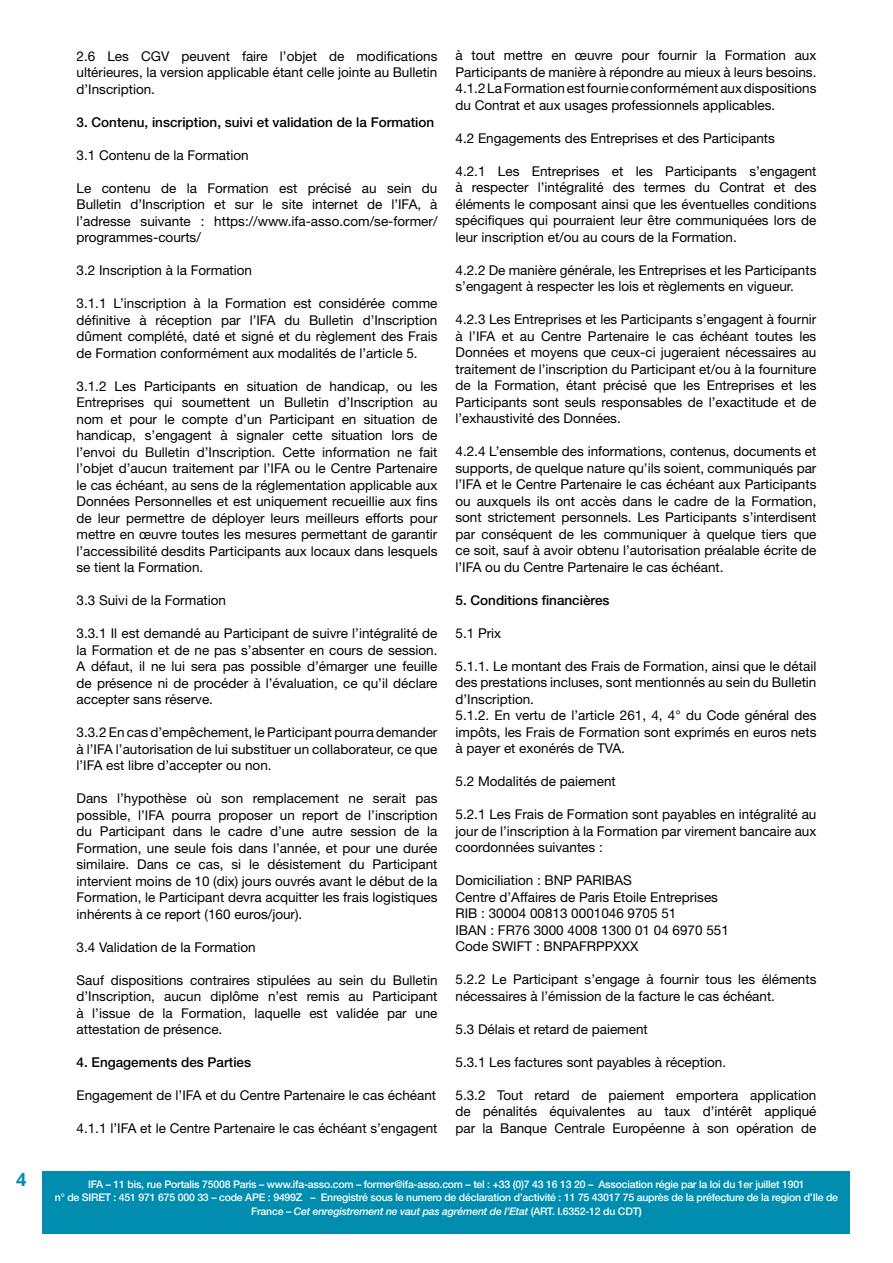
<style>
.page{position:relative;width:893px;height:1263px;background:#fff}
.page>*{position:absolute;margin:0;border:0;box-sizing:border-box;transform-origin:0 0}
.t1{font:700 18px "Open Sans";color:#008db0}
.t2{font:13.5px/16.5px "Helvetica Neue LT Std";color:#000;text-align:justify}
.t3{font:500 13.5px "Helvetica Neue LT Std";color:#000}
.t4{font:500 10.5px/13.5px "Helvetica Neue LT Std";letter-spacing:-.02em;color:#fff;text-align:center}
.s1{font-style:italic}
.s2{font-weight:700}
</style>
<div class="page">
<div style="left:43px;top:1172px;width:807px;height:62px;background:#008db0"></div>
<h1 class="t1" style="left:16px;top:1166px;width:12px">4</h1>
<p class="t2" style="left:77px;top:47px;width:362px">2.6 Les CGV peuvent faire l’objet de modifications ultérieures, la version applicable étant celle jointe au Bulletin d’Inscription.</p>
<p class="t3" style="left:77px;top:114px;width:359px">3. Contenu, inscription, suivi et validation de la Formation</p>
<p class="t2" style="left:77px;top:146px;width:174px">3.1 Contenu de la Formation</p>
<p class="t2" style="left:77px;top:179px;width:362px">Le contenu de la Formation est précisé au sein du Bulletin d’Inscription et sur le site internet de l’IFA, à l’adresse suivante : https://www.ifa-asso.com/se-former/ programmes-courts/</p>
<p class="t2" style="left:77px;top:262px;width:177px">3.2 Inscription à la Formation</p>
<p class="t2" style="left:77px;top:295px;width:362px">3.1.1 L’inscription à la Formation est considérée comme définitive à réception par l’IFA du Bulletin d’Inscription dûment complété, daté et signé et du règlement des Frais de Formation conformément aux modalités de l’article 5.</p>
<p class="t2" style="left:77px;top:377px;width:362px">3.1.2 Les Participants en situation de handicap, ou les Entreprises qui soumettent un Bulletin d’Inscription au nom et pour le compte d’un Participant en situation de handicap, s’engagent à signaler cette situation lors de l’envoi du Bulletin d’Inscription. Cette information ne fait l’objet d’aucun traitement par l’IFA ou le Centre Partenaire le cas échéant, au sens de la réglementation applicable aux Données Personnelles et est uniquement recueillie aux fins de leur permettre de déployer leurs meilleurs efforts pour mettre en œuvre toutes les mesures permettant de garantir l’accessibilité desdits Participants aux locaux dans lesquels se tient la Formation.</p>
<p class="t2" style="left:77px;top:592px;width:151px">3.3 Suivi de la Formation</p>
<p class="t2" style="left:77px;top:625px;width:362px">3.3.1 Il est demandé au Participant de suivre l’intégralité de la Formation et de ne pas s’absenter en cours de session.<br>A défaut, il ne lui sera pas possible d’émarger une feuille de présence ni de procéder à l’évaluation, ce qu’il déclare accepter sans réserve.</p>
<p class="t2" style="left:77px;top:724px;width:362px">3.3.2 En cas d’empêchement, le Participant pourra demander à l’IFA l’autorisation de lui substituer un collaborateur, ce que l’IFA est libre d’accepter ou non.</p>
<p class="t2" style="left:77px;top:790px;width:362px">Dans l’hypothèse où son remplacement ne serait pas possible, l’IFA pourra proposer un report de l’inscription du Participant dans le cadre d’une autre session de la Formation, une seule fois dans l’année, et pour une durée similaire. Dans ce cas, si le désistement du Participant intervient moins de 10 (dix) jours ouvrés avant le début de la Formation, le Participant devra acquitter les frais logistiques inhérents à ce report (160 euros/jour).</p>
<p class="t2" style="left:77px;top:938px;width:181px">3.4 Validation de la Formation</p>
<p class="t2" style="left:77px;top:971px;width:362px">Sauf dispositions contraires stipulées au sein du Bulletin d’Inscription, aucun diplôme n’est remis au Participant à l’issue de la Formation, laquelle est validée par une attestation de présence.</p>
<p class="t3" style="left:77px;top:1054px;width:176px">4. Engagements des Parties</p>
<p class="t2" style="left:77px;top:1087px;width:361px">Engagement de l’IFA et du Centre Partenaire le cas échéant</p>
<p class="t2" style="left:77px;top:1120px;width:362px">4.1.1 l’IFA et le Centre Partenaire le cas échéant s’engagent</p>
<p class="t2" style="left:455px;top:47px;width:362px">à tout mettre en œuvre pour fournir la Formation aux Participants de manière à répondre au mieux à leurs besoins.<br>4.1.2 La Formation est fournie conformément aux dispositions du Contrat et aux usages professionnels applicables.</p>
<p class="t2" style="left:455px;top:130px;width:321px">4.2 Engagements des Entreprises et des Participants</p>
<p class="t2" style="left:455px;top:163px;width:362px">4.2.1 Les Entreprises et les Participants s’engagent à respecter l’intégralité des termes du Contrat et des éléments le composant ainsi que les éventuelles conditions spécifiques qui pourraient leur être communiquées lors de leur inscription et/ou au cours de la Formation.</p>
<p class="t2" style="left:455px;top:262px;width:362px">4.2.2 De manière générale, les Entreprises et les Participants s’engagent à respecter les lois et règlements en vigueur.</p>
<p class="t2" style="left:455px;top:311px;width:362px">4.2.3 Les Entreprises et les Participants s’engagent à fournir à l’IFA et au Centre Partenaire le cas échéant toutes les Données et moyens que ceux-ci jugeraient nécessaires au traitement de l’inscription du Participant et/ou à la fourniture de la Formation, étant précisé que les Entreprises et les Participants sont seuls responsables de l’exactitude et de l’exhaustivité des Données.</p>
<p class="t2" style="left:455px;top:443px;width:362px">4.2.4 L’ensemble des informations, contenus, documents et supports, de quelque nature qu’ils soient, communiqués par l’IFA et le Centre Partenaire le cas échéant aux Participants ou auxquels ils ont accès dans le cadre de la Formation, sont strictement personnels. Les Participants s’interdisent par conséquent de les communiquer à quelque tiers que ce soit, sauf à avoir obtenu l’autorisation préalable écrite de l’IFA ou du Centre Partenaire le cas échéant.</p>
<p class="t3" style="left:455px;top:592px;width:156px">5. Conditions financières</p>
<p class="t2" style="left:455px;top:625px;width:47px">5.1 Prix</p>
<p class="t2" style="left:455px;top:658px;width:362px;text-align:left">5.1.1. Le montant des Frais de Formation, ainsi que le détail des prestations incluses, sont mentionnés au sein du Bulletin d’Inscription.<br>5.1.2. En vertu de l’article 261, 4, 4° du Code général des impôts, les Frais de Formation sont exprimés en euros nets à payer et exonérés de TVA.</p>
<p class="t2" style="left:455px;top:773px;width:162px">5.2 Modalités de paiement</p>
<p class="t2" style="left:455px;top:806px;width:362px">5.2.1 Les Frais de Formation sont payables en intégralité au jour de l’inscription à la Formation par virement bancaire aux coordonnées suivantes :</p>
<p class="t2" style="left:455px;top:872px;width:275px;text-align:left">Domiciliation : BNP PARIBAS<br>Centre d’Affaires de Paris Etoile Entreprises RIB : 30004 00813 0001046 9705 51<br>IBAN : FR76 3000 4008 1300 01 04 6970 551<br>Code SWIFT : BNPAFRPPXXX</p>
<p class="t2" style="left:455px;top:971px;width:362px">5.2.2 Le Participant s’engage à fournir tous les éléments nécessaires à l’émission de la facture le cas échéant.</p>
<p class="t2" style="left:455px;top:1021px;width:194px">5.3 Délais et retard de paiement</p>
<p class="t2" style="left:455px;top:1054px;width:272px">5.3.1 Les factures sont payables à réception.</p>
<p class="t2" style="left:455px;top:1087px;width:362px">5.3.2 Tout retard de paiement emportera application de pénalités équivalentes au taux d’intérêt appliqué par la Banque Centrale Européenne à son opération de</p>
<p class="t4" style="left:55px;top:1177px;width:785px">IFA – 11 bis, rue Portalis 75008 Paris – www.ifa-asso.com – former@ifa-asso.com – tel : +33 (0)7 43 16 13 20 – Association régie par la loi du 1er juillet 1901<br>n° de SIRET : 451 971 675 000 33 – code APE : 9499Z – Enregistré sous le numero de déclaration d’activité : 11 75 43017 75 auprès de la préfecture de la region d’Ile de<br>France – <span class="s1">Cet enregistrement ne vaut pas agrément de l’Etat</span> (ART. I.6352-12 du CDT<span class="s2">)</span></p>
</div>
